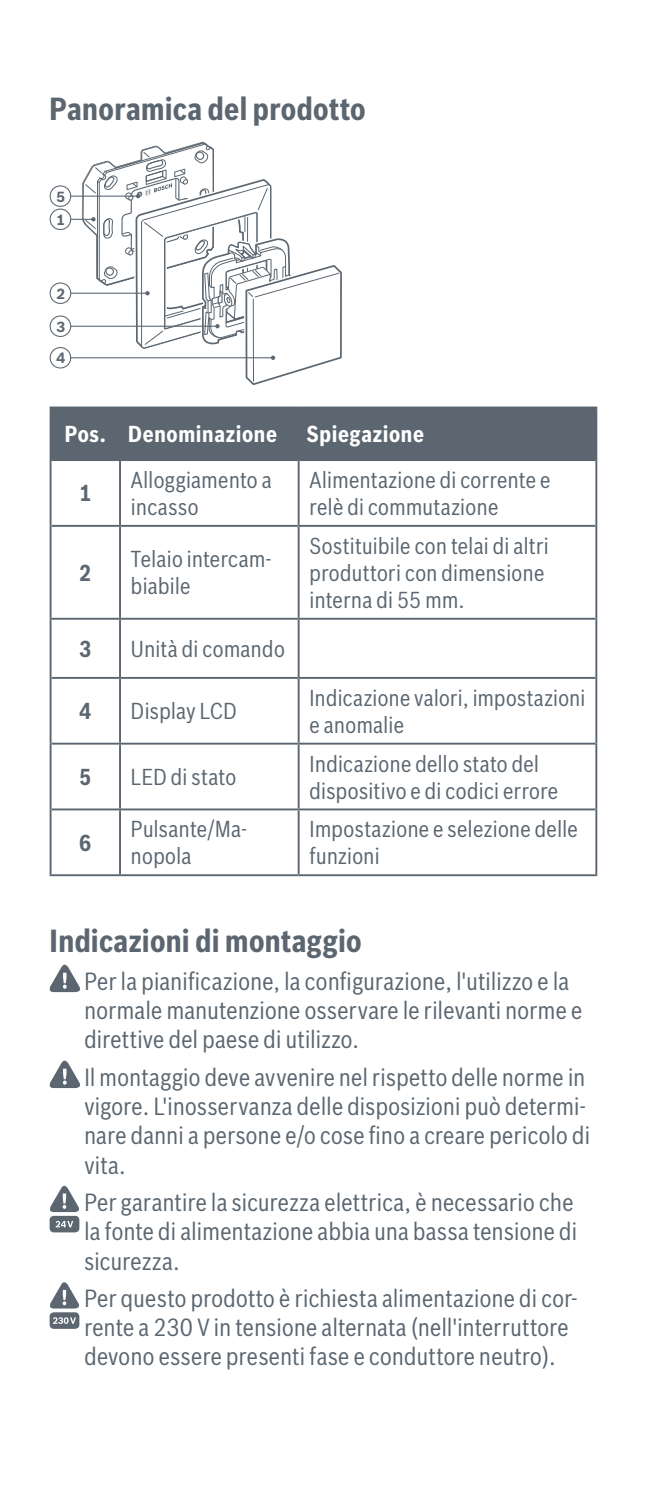
<style>
.page{position:relative;width:645px;height:1489px;background:#fff}
.page>*{position:absolute;margin:0;border:0;box-sizing:border-box;transform-origin:0 0}
.t1{font:700 31.15px "Bosch Sans Cond";letter-spacing:.01em;color:#5b6670}
.t2{font:24.15px/29.1px "Bosch Sans Cond";letter-spacing:.015em;color:#5b6670}
.t3{font:22.75px/26.9px "Bosch Sans Cond";letter-spacing:.02em;color:#5b6670}
.t4{font:700 22.75px "Bosch Sans Cond";letter-spacing:.03em;color:#fff}
.t5{font:700 22.75px "Bosch Sans Cond";color:#5b6670}
.t6{font:700 14.35px/31.5px "Bosch Sans";color:#5b6670}
</style>
<div class="page">
<svg style="left:68px;top:141px;width:274px;height:244px"></svg>
<div style="left:50px;top:209px;width:21px;height:20px;background:#fff;border-radius:50%"></div>
<div style="left:50px;top:208px;width:21px;height:22px;border:1px solid #5b6670;border-radius:50%"></div>
<div style="left:50px;top:186px;width:21px;height:20px;background:#fff;border-radius:50%"></div>
<div style="left:50px;top:185px;width:21px;height:22px;border:1px solid #5b6670;border-radius:50%"></div>
<div style="left:50px;top:283px;width:21px;height:20px;background:#fff;border-radius:50%"></div>
<div style="left:50px;top:282px;width:21px;height:22px;border:1px solid #5b6670;border-radius:50%"></div>
<div style="left:50px;top:316px;width:21px;height:20px;background:#fff;border-radius:50%"></div>
<div style="left:50px;top:315px;width:21px;height:22px;border:1px solid #5b6670;border-radius:50%"></div>
<div style="left:50px;top:347px;width:21px;height:21px;background:#fff;border-radius:50%"></div>
<div style="left:50px;top:347px;width:21px;height:21px;border:1px solid #5b6670;border-radius:50%"></div>
<div style="left:52px;top:408px;width:543px;height:51px;background:#5b6670"></div>
<hr style="left:120px;top:525px;width:179px;height:2px;background:#5b6670">
<hr style="left:299px;top:525px;width:296px;height:2px;background:#5b6670">
<hr style="left:119px;top:527px;width:2px;height:90px;background:#5b6670">
<hr style="left:298px;top:527px;width:2px;height:90px;background:#5b6670">
<hr style="left:595px;top:526px;width:2px;height:92px;background:#5b6670">
<hr style="left:120px;top:617px;width:179px;height:2px;background:#5b6670">
<hr style="left:299px;top:617px;width:296px;height:2px;background:#5b6670">
<hr style="left:119px;top:461px;width:2px;height:64px;background:#5b6670">
<hr style="left:298px;top:461px;width:2px;height:64px;background:#5b6670">
<hr style="left:595px;top:461px;width:2px;height:65px;background:#5b6670">
<hr style="left:50px;top:619px;width:2px;height:59px;background:#5b6670">
<hr style="left:119px;top:619px;width:2px;height:58px;background:#5b6670">
<hr style="left:298px;top:619px;width:2px;height:58px;background:#5b6670">
<hr style="left:595px;top:618px;width:2px;height:60px;background:#5b6670">
<hr style="left:50px;top:678px;width:2px;height:65px;background:#5b6670">
<hr style="left:119px;top:678px;width:2px;height:64px;background:#5b6670">
<hr style="left:298px;top:678px;width:2px;height:64px;background:#5b6670">
<hr style="left:595px;top:678px;width:2px;height:65px;background:#5b6670">
<hr style="left:50px;top:743px;width:2px;height:66px;background:#5b6670">
<hr style="left:119px;top:744px;width:2px;height:64px;background:#5b6670">
<hr style="left:298px;top:744px;width:2px;height:64px;background:#5b6670">
<hr style="left:595px;top:743px;width:2px;height:66px;background:#5b6670">
<hr style="left:50px;top:809px;width:2px;height:65px;background:#5b6670">
<hr style="left:119px;top:810px;width:2px;height:64px;background:#5b6670">
<hr style="left:298px;top:810px;width:2px;height:64px;background:#5b6670">
<hr style="left:595px;top:809px;width:2px;height:65px;background:#5b6670">
<hr style="left:52px;top:525px;width:68px;height:2px;background:#5b6670">
<hr style="left:52px;top:677px;width:68px;height:1px;background:#5b6670">
<hr style="left:120px;top:677px;width:179px;height:1px;background:#5b6670">
<hr style="left:299px;top:677px;width:296px;height:1px;background:#5b6670">
<hr style="left:52px;top:742px;width:68px;height:2px;background:#5b6670">
<hr style="left:120px;top:742px;width:179px;height:2px;background:#5b6670">
<hr style="left:299px;top:742px;width:296px;height:2px;background:#5b6670">
<hr style="left:52px;top:808px;width:68px;height:2px;background:#5b6670">
<hr style="left:120px;top:808px;width:179px;height:2px;background:#5b6670">
<hr style="left:299px;top:808px;width:296px;height:2px;background:#5b6670">
<hr style="left:50px;top:874px;width:70px;height:2px;background:#5b6670">
<hr style="left:120px;top:874px;width:179px;height:2px;background:#5b6670">
<hr style="left:299px;top:874px;width:298px;height:2px;background:#5b6670">
<hr style="left:50px;top:406px;width:70px;height:2px;background:#5b6670">
<hr style="left:120px;top:406px;width:179px;height:2px;background:#5b6670">
<hr style="left:299px;top:406px;width:298px;height:2px;background:#5b6670">
<hr style="left:50px;top:459px;width:70px;height:2px;background:#5b6670">
<hr style="left:120px;top:459px;width:179px;height:2px;background:#5b6670">
<hr style="left:299px;top:459px;width:298px;height:2px;background:#5b6670">
<hr style="left:50px;top:408px;width:2px;height:51px;background:#5b6670">
<hr style="left:119px;top:408px;width:2px;height:51px;background:#5b6670">
<hr style="left:298px;top:408px;width:2px;height:51px;background:#5b6670">
<hr style="left:595px;top:408px;width:2px;height:51px;background:#5b6670">
<hr style="left:50px;top:461px;width:2px;height:65px;background:#5b6670">
<hr style="left:50px;top:526px;width:2px;height:91px;background:#5b6670">
<hr style="left:50px;top:617px;width:70px;height:2px;background:#5b6670">
<svg style="left:49px;top:964px;width:31px;height:29px"></svg>
<svg style="left:49px;top:1060px;width:31px;height:29px"></svg>
<div style="left:50px;top:1215px;width:29px;height:17px;background:#5b6670;border-radius:4px"></div>
<svg style="left:49px;top:1185px;width:31px;height:43px"></svg>
<div style="left:50px;top:1312px;width:29px;height:16px;background:#5b6670;border-radius:4px"></div>
<svg style="left:49px;top:1282px;width:31px;height:43px"></svg>
<p class="t1" style="left:50px;top:86px;width:318px">Panoramica del prodotto</p>
<p class="t6" style="left:57px;top:180px;width:10px">5</p>
<p class="t6" style="left:57px;top:203px;width:10px">1</p>
<p class="t6" style="left:57px;top:277px;width:10px">2</p>
<p class="t6" style="left:57px;top:310px;width:10px">3<br>4</p>
<p class="t4" style="left:65px;top:417px;width:214px">Pos. Denominazione</p>
<p class="t4" style="left:307px;top:417px;width:119px">Spiegazione</p>
<p class="t5" style="left:79px;top:476px;width:14px">1</p>
<p class="t3" style="left:131px;top:464px;width:142px">Alloggiamento a incasso</p>
<p class="t3" style="left:310px;top:464px;width:242px">Alimentazione di corrente e relè di commutazione</p>
<p class="t5" style="left:79px;top:555px;width:14px">2</p>
<p class="t3" style="left:131px;top:544px;width:142px">Telaio intercam&shy;biabile</p>
<p class="t5" style="left:79px;top:631px;width:14px">3</p>
<p class="t3" style="left:131px;top:633px;width:155px">Unità di comando</p>
<p class="t5" style="left:79px;top:694px;width:14px">4</p>
<p class="t3" style="left:131px;top:696px;width:107px">Display LCD</p>
<p class="t5" style="left:79px;top:759px;width:14px">5</p>
<p class="t3" style="left:131px;top:761px;width:107px">LED di stato</p>
<p class="t3" style="left:310px;top:530px;width:241px">Sostituibile con telai di altri produttori con dimensione interna di 55 mm.</p>
<p class="t3" style="left:309px;top:682px;width:277px">Indicazione valori, impostazioni e anomalie</p>
<p class="t3" style="left:309px;top:748px;width:250px">Indicazione dello stato del dispositivo e di codici errore</p>
<p class="t5" style="left:79px;top:825px;width:14px">6</p>
<p class="t3" style="left:131px;top:813px;width:118px">Pulsante/Ma&shy;nopola</p>
<p class="t3" style="left:310px;top:813px;width:270px">Impostazione e selezione delle funzioni</p>
<p class="t1" style="left:50px;top:917px;width:314px">Indicazioni di montaggio</p>
<p class="t2" style="left:84px;top:964px;width:499px">Per la pianificazione, la configurazione, l'utilizzo e la normale manutenzione osservare le rilevanti norme e direttive del paese di utilizzo.</p>
<p class="t2" style="left:84px;top:1060px;width:507px">Il montaggio deve avvenire nel rispetto delle norme in vigore. L'inosservanza delle disposizioni può determi&shy;nare danni a persone e/o cose fino a creare pericolo di vita.</p>
<p class="t2" style="left:84px;top:1185px;width:494px">Per garantire la sicurezza elettrica, è necessario che la fonte di alimentazione abbia una bassa tensione di sicurezza.</p>
<p class="t2" style="left:84px;top:1281px;width:495px">Per questo prodotto è richiesta alimentazione di cor&shy;rente a 230 V in tensione alternata (nell'interruttore devono essere presenti fase e conduttore neutro).</p>
</div>
